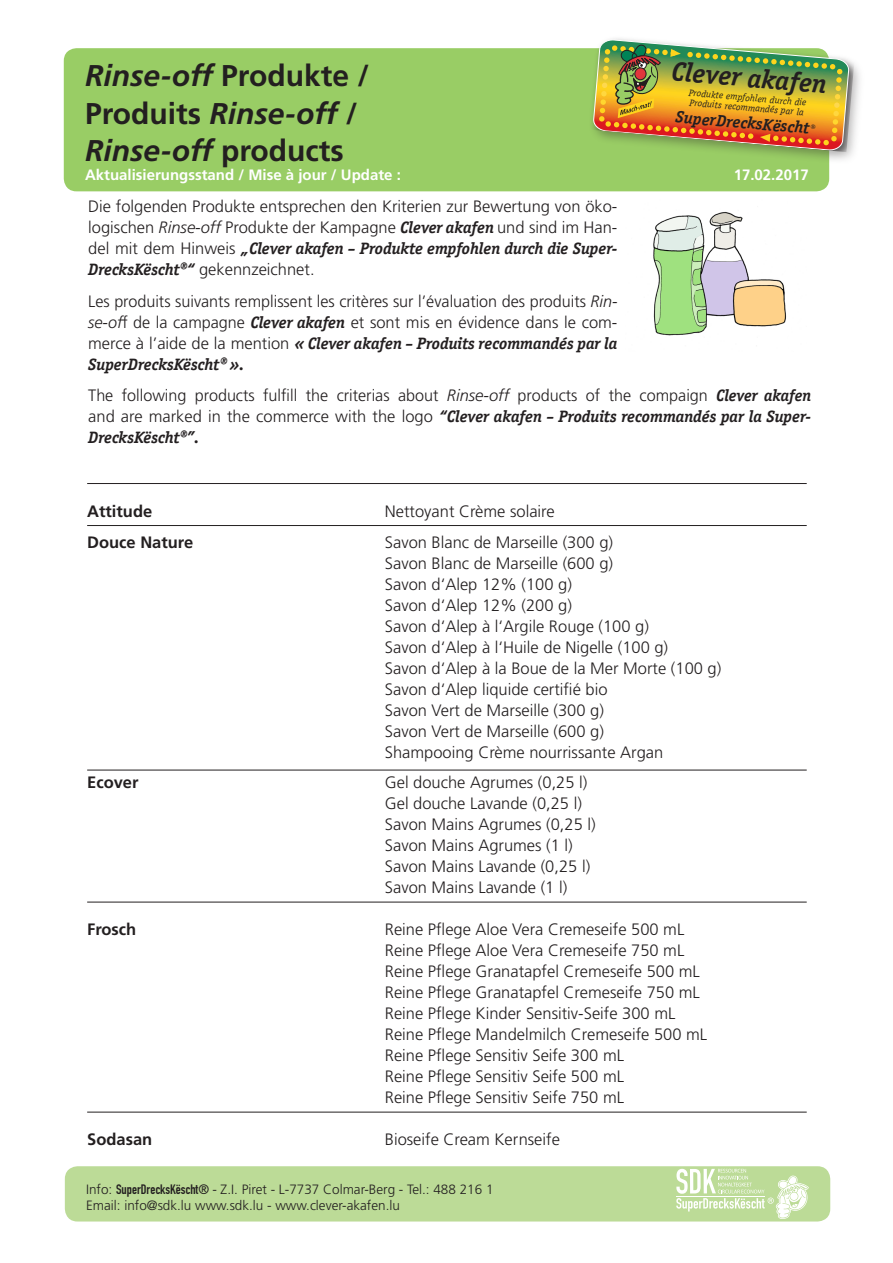
<style>
.page{position:relative;width:893px;height:1263px;background:#fff}
.page>*{position:absolute;margin:0;border:0;box-sizing:border-box;transform-origin:0 0}
.t1{font:italic 700 30px "Frutiger LT Std";color:#231f20}
.t2{font:700 30px "Frutiger LT Std";color:#231f20}
.t3{font:italic 700 26.85px "Officina Serif";color:#231f20}
.t4{font:300 16.5px/21px "Frutiger LT Std";color:#231f20;text-align:justify}
.t5{font:700 16.5px "Frutiger LT Std";color:#231f20}
.t6{font:italic 700 16.5px "Officina Serif";color:#231f20}
.t7{font:700 15px "Frutiger LT Std";color:#fff}
.t8{font:300 13.5px/16.5px "Frutiger LT Std";color:#231f20}
.t9{font:italic 9.6px/9.6px "Officina Serif";color:#231f20}
.s1{font-style:normal}
.s2{font-style:italic}
.s3{font-family:"Officina Ser ITC Std";font-weight:700;font-style:italic}
.s4{font-family:"DIN Condensed";font-weight:700}
</style>
<div class="page">
<div style="left:65px;top:1166px;width:765px;height:55px;background:#bcdb97;border-radius:13px"></div>
<svg style="left:676px;top:1169px;width:133px;height:50px"></svg>
<div style="left:64px;top:48px;width:765px;height:143px;background:#99cd65;border-radius:13px"></div>
<div style="left:588px;top:35px;width:278px;height:130px;background:#231f20;opacity:.35"></div>
<img style="left:590px;top:35px;width:265px;height:117px">
<svg style="left:593px;top:39px;width:256px;height:112px"></svg>
<hr style="left:87px;top:483px;width:720px;height:1px;background:#231f20">
<hr style="left:87px;top:525px;width:720px;height:1px;background:#231f20">
<hr style="left:87px;top:770px;width:720px;height:1px;background:#231f20">
<hr style="left:87px;top:902px;width:720px;height:1px;background:#231f20">
<hr style="left:87px;top:1112px;width:720px;height:1px;background:#231f20">
<img style="left:653px;top:212px;width:133px;height:124px">
<p class="t1" style="left:85px;top:58px;width:285px">Rinse-off <span class="s1">Produkte /</span></p>
<p class="t2" style="left:85px;top:95px;width:274px">Produits <span class="s2">Rinse-off</span> /</p>
<p class="t1" style="left:85px;top:133px;width:260px">Rinse-off <span class="s1">products</span></p>
<p class="t7" style="left:85px;top:166px;width:317px">Aktualisierungsstand / Mise à jour / Update :</p>
<p class="t3" style="left:673px;top:55px;width:157px;rotate:5deg">Clever akafen</p>
<p class="t9" style="left:689px;top:88px;width:120px;rotate:5deg">Produkte empfohlen durch die<br>Produits recommandés par la</p>
<p class="t6" style="left:676px;top:107px;width:142px;rotate:5deg">SuperDrecksKëscht<sup>®</sup></p>
<p class="t7" style="left:734px;top:166px;width:77px">17.02.2017</p>
<p class="t4" style="left:88px;top:196px;width:531px">Die folgenden Produkte entsprechen den Kriterien zur Bewertung von öko&shy;logischen <span class="s2">Rinse-off</span> Produkte der Kampagne <span class="s3">Clever akafen</span> und sind im Han&shy;del mit dem Hinweis <span class="s3">„Clever akafen – Produkte empfohlen durch die Super-DrecksKëscht®“</span> gekennzeichnet.</p>
<p class="t4" style="left:88px;top:291px;width:531px">Les produits suivants remplissent les critères sur l’évaluation des produits <span class="s2">Rin&shy;se-of</span>f de la campagne <span class="s3">Clever akafen</span> et sont mis en évidence dans le com&shy;merce à l’aide de la mention <span class="s3">« Clever akafen – Produits recommandés par la SuperDrecksKëscht® ».</span></p>
<p class="t4" style="left:88px;top:385px;width:724px">The following products fulfill the criterias about <span class="s2">Rinse-off</span> products of the compaign <span class="s3">Clever akafen </span>and are marked in the commerce with the logo <span class="s3">“Clever akafen – Produits recommandés par la Super-DrecksKëscht®”.</span></p>
<p class="t5" style="left:87px;top:501px;width:67px">Attitude</p>
<p class="t4" style="left:385px;top:501px;width:171px">Nettoyant Crème solaire</p>
<p class="t5" style="left:87px;top:533px;width:108px">Douce Nature</p>
<p class="t4" style="left:385px;top:532px;width:230px">Savon Blanc de Marseille (300 g)</p>
<p class="t4" style="left:385px;top:553px;width:230px">Savon Blanc de Marseille (600 g)</p>
<p class="t4" style="left:385px;top:574px;width:189px">Savon d‘Alep 12% (100 g)</p>
<p class="t4" style="left:385px;top:595px;width:189px">Savon d‘Alep 12% (200 g)</p>
<p class="t4" style="left:385px;top:616px;width:266px">Savon d‘Alep à l‘Argile Rouge (100 g)</p>
<p class="t4" style="left:385px;top:637px;width:285px">Savon d‘Alep à l‘Huile de Nigelle (100 g)</p>
<p class="t4" style="left:385px;top:658px;width:338px">Savon d‘Alep à la Boue de la Mer Morte (100 g)</p>
<p class="t4" style="left:385px;top:679px;width:224px">Savon d‘Alep liquide certifié bio</p>
<p class="t4" style="left:385px;top:700px;width:221px">Savon Vert de Marseille (300 g)</p>
<p class="t4" style="left:385px;top:721px;width:221px">Savon Vert de Marseille (600 g)</p>
<p class="t4" style="left:385px;top:742px;width:280px">Shampooing Crème nourrissante Argan</p>
<p class="t5" style="left:87px;top:773px;width:53px">Ecover</p>
<p class="t4" style="left:385px;top:772px;width:204px">Gel douche Agrumes (0,25 l)</p>
<p class="t4" style="left:385px;top:793px;width:199px">Gel douche Lavande (0,25 l)</p>
<p class="t4" style="left:385px;top:814px;width:212px">Savon Mains Agrumes (0,25 l)</p>
<p class="t4" style="left:385px;top:835px;width:189px">Savon Mains Agrumes (1 l)</p>
<p class="t4" style="left:385px;top:856px;width:207px">Savon Mains Lavande (0,25 l)</p>
<p class="t4" style="left:385px;top:877px;width:184px">Savon Mains Lavande (1 l)</p>
<p class="t5" style="left:87px;top:920px;width:51px">Frosch</p>
<p class="t4" style="left:385px;top:919px;width:324px;text-align:left">Reine Pflege Aloe Vera Cremeseife 500 mL Reine Pflege Aloe Vera Cremeseife 750 mL Reine Pflege Granatapfel Cremeseife 500 mL Reine Pflege Granatapfel Cremeseife 750 mL Reine Pflege Kinder Sensitiv-Seife 300 mL Reine Pflege Mandelmilch Cremeseife 500 mL Reine Pflege Sensitiv Seife 300 mL<br>Reine Pflege Sensitiv Seife 500 mL<br>Reine Pflege Sensitiv Seife 750 mL</p>
<p class="t5" style="left:87px;top:1130px;width:67px">Sodasan</p>
<p class="t4" style="left:385px;top:1129px;width:177px">Bioseife Cream Kernseife</p>
<p class="t8" style="left:86px;top:1181px;width:409px">Info: <span class="s4">SuperDrecksKëscht®</span> - Z.I. Piret - L-7737 Colmar-Berg - Tel.: 488 216 1<br>Email: info@sdk.lu www.sdk.lu - www.clever-akafen.lu</p>
</div>
